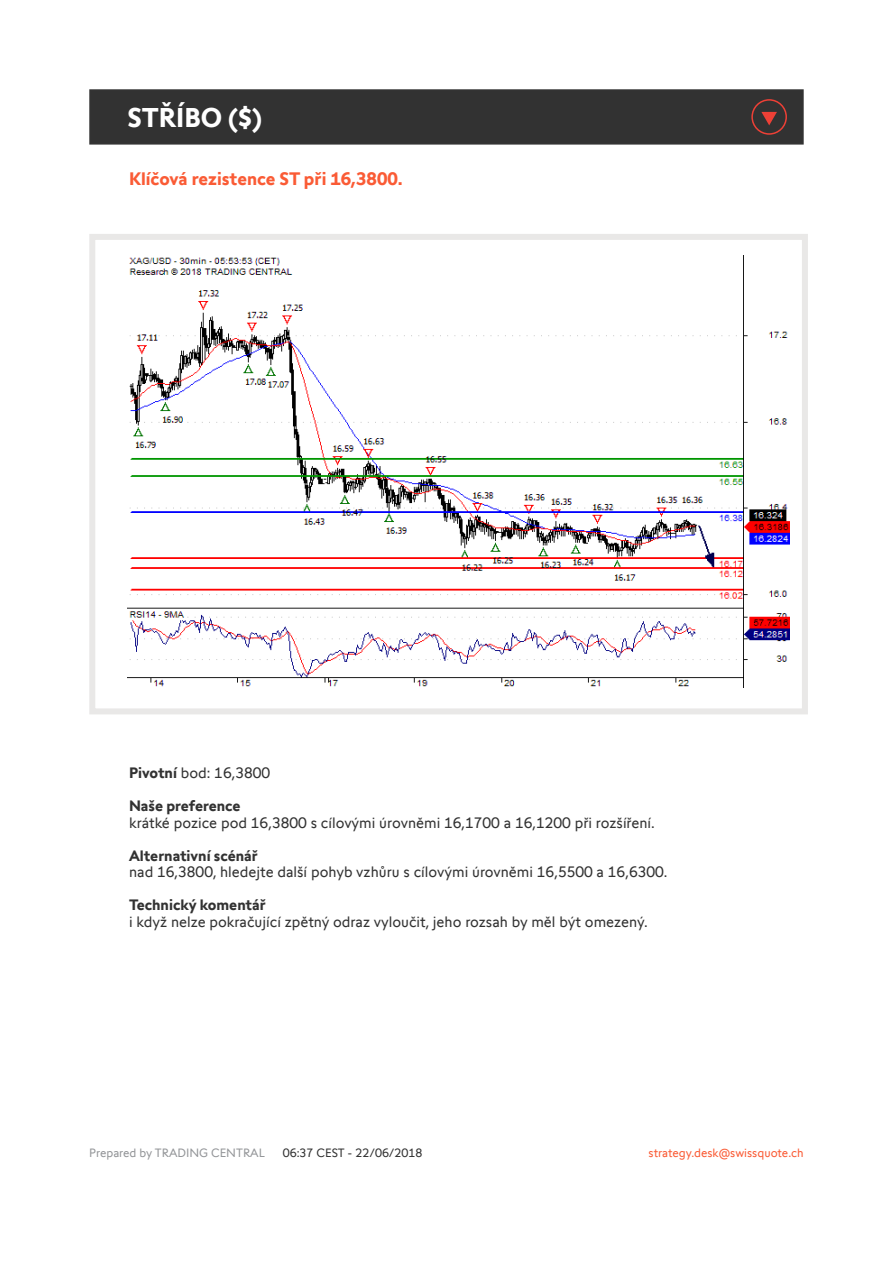
<style>
.page{position:relative;width:893px;height:1263px;background:#fff}
.page>*{position:absolute;margin:0;border:0;box-sizing:border-box;transform-origin:0 0}
.t1{font:700 27px "Swissquote CT";color:#fff}
.t2{font:700 18px "Swissquote CT";color:#fa5b35}
.t3{font:15px "Swissquote CT";color:#323232}
.t4{font:700 15px "Swissquote CT";color:#323232}
.t5{font:12px "Swissquote CT";color:#fa5b35}
.t6{font:12px "Swissquote CT";color:#939598}
.t7{font:12px "Swissquote CT";color:#323232}
.s1{font-weight:700}
</style>
<div class="page">
<div style="left:89px;top:234px;width:719px;height:480px;border:6px solid #e9e8e7"></div>
<div style="left:89px;top:89px;width:715px;height:56px;background:#323232;border:2px solid #323232"></div>
<img style="left:128px;top:255px;width:661px;height:432px">
<svg style="left:751px;top:99px;width:36px;height:36px"></svg>
<h1 class="t1" style="left:128px;top:101px;width:136px">STŘÍBO ($)</h1>
<p class="t2" style="left:129px;top:168px;width:275px">Klíčová rezistence ST při 16,3800.</p>
<p class="t3" style="left:129px;top:764px;width:143px"><span class="s1">Pivotní</span> bod: 16,3800</p>
<p class="t4" style="left:129px;top:797px;width:113px">Naše preference</p>
<p class="t3" style="left:129px;top:814px;width:527px">krátké pozice pod 16,3800 s cílovými úrovněmi 16,1700 a 16,1200 při rozšíření.</p>
<p class="t4" style="left:129px;top:846px;width:130px">Alternativní scénář</p>
<p class="t3" style="left:129px;top:863px;width:540px">nad 16,3800, hledejte další pohyb vzhůru s cílovými úrovněmi 16,5500 a 16,6300.</p>
<p class="t4" style="left:129px;top:896px;width:138px">Technický komentář</p>
<p class="t3" style="left:129px;top:913px;width:520px">i když nelze pokračující zpětný odraz vyloučit, jeho rozsah by měl být omezený.</p>
<p class="t6" style="left:89px;top:1145px;width:177px">Prepared by TRADING CENTRAL</p>
<p class="t7" style="left:283px;top:1145px;width:141px">06:37 CEST - 22/06/2018</p>
<p class="t5" style="left:649px;top:1145px;width:157px">strategy.desk@swissquote.ch</p>
</div>
